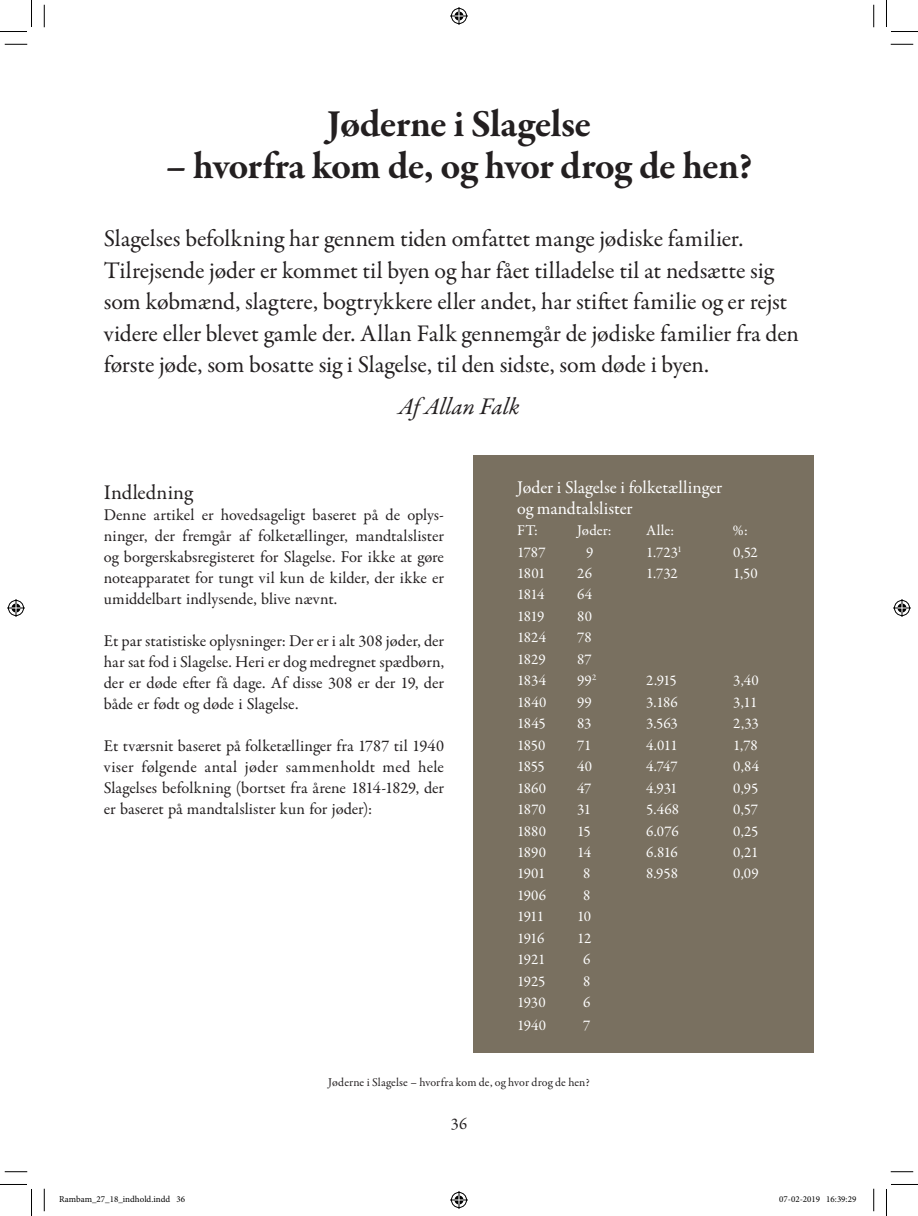
<style>
.page{position:relative;width:918px;height:1216px;background:#fff}
.page>*{position:absolute;margin:0;border:0;box-sizing:border-box;transform-origin:0 0}
.t1{font:700 39px "Garamond Premr Pro";letter-spacing:-.02em;color:#231f20}
.t2{font:24px/31.5px "Garamond Premr Pro";letter-spacing:-.005em;color:#231f20}
.t3{font:italic 24px "Garamond Premr Pro";color:#231f20}
.t4{font:21px "Garamond Premr Pro";letter-spacing:.005em;color:#231f20}
.t5{font:18px/21px "Garamond Premr Pro";letter-spacing:-.005em;color:#fff}
.t6{font:16.5px/21px "Garamond Premr Pro";letter-spacing:-.005em;color:#231f20;text-align:justify}
.t7{font:15px "Garamond Premr Pro";letter-spacing:-.01em;color:#fff}
.t8{font:12px "Garamond Premr Pro";letter-spacing:.005em;color:#231f20}
.t9{font:9px "Minion Pro";color:#000}
</style>
<div class="page">
<div style="left:473px;top:455px;width:341px;height:597px;background:#797060"></div>
<svg style="left:5px;top:44px;width:22px;height:1px"></svg>
<svg style="left:890px;top:44px;width:23px;height:1px"></svg>
<svg style="left:5px;top:1171px;width:22px;height:1px"></svg>
<svg style="left:890px;top:1171px;width:23px;height:1px"></svg>
<svg style="left:44px;top:5px;width:1px;height:22px"></svg>
<svg style="left:44px;top:1188px;width:1px;height:23px"></svg>
<svg style="left:873px;top:5px;width:1px;height:22px"></svg>
<svg style="left:873px;top:1188px;width:1px;height:23px"></svg>
<svg style="left:0;top:0;width:32px;height:32px"></svg>
<svg style="left:0;top:1184px;width:32px;height:31px"></svg>
<svg style="left:886px;top:0;width:32px;height:32px"></svg>
<svg style="left:886px;top:1184px;width:32px;height:31px"></svg>
<svg style="left:450px;top:7px;width:18px;height:18px"></svg>
<svg style="left:450px;top:1191px;width:18px;height:17px"></svg>
<svg style="left:7px;top:599px;width:18px;height:18px"></svg>
<svg style="left:893px;top:599px;width:18px;height:18px"></svg>
<h1 class="t1" style="left:327px;top:100px;width:266px">Jøderne i Slagelse</h1>
<h1 class="t1" style="left:165px;top:142px;width:588px">– hvorfra kom de, og hvor drog de hen?</h1>
<p class="t2" style="left:104px;top:223px;width:696px">Slagelses befolkning har gennem tiden omfattet mange jødiske familier.<br>Tilrejsende jøder er kommet til byen og har fået tilladelse til at nedsætte sig som købmænd, slagtere, bogtrykkere eller andet, har stiftet familie og er rejst videre eller blevet gamle der. Allan Falk gennemgår de jødiske familier fra den første jøde, som bosatte sig i Slagelse, til den sidste, som døde i byen.</p>
<h2 class="t3" style="left:398px;top:391px;width:123px">Af Allan Falk</h2>
<p class="t4" style="left:104px;top:479px;width:90px">Indledning</p>
<p class="t6" style="left:104px;top:504px;width:342px">Denne artikel er hovedsageligt baseret på de oplys&shy;ninger, der fremgår af folketællinger, mandtalslister og borgerskabsregisteret for Slagelse. For ikke at gøre noteapparatet for tungt vil kun de kilder, der ikke er umiddelbart indlysende, blive nævnt.</p>
<p class="t6" style="left:104px;top:630px;width:342px">Et par statistiske oplysninger: Der er i alt 308 jøder, der har sat fod i Slagelse. Heri er dog medregnet spædbørn, der er døde efter få dage. Af disse 308 er der 19, der både er født og døde i Slagelse.</p>
<p class="t6" style="left:104px;top:735px;width:342px">Et tværsnit baseret på folketællinger fra 1787 til 1940 viser følgende antal jøder sammenholdt med hele Slagelses befolkning (bortset fra årene 1814-1829, der er baseret på mandtalslister kun for jøder):</p>
<p class="t5" style="left:517px;top:477px;width:207px">Jøder i Slagelse i folketællinger og mandtalslister</p>
<p class="t7" style="left:517px;top:521px;width:22px">FT:</p>
<p class="t7" style="left:577px;top:521px;width:36px">Jøder:</p>
<p class="t7" style="left:646px;top:521px;width:30px">Alle:</p>
<p class="t7" style="left:733px;top:521px;width:16px">%:</p>
<p class="t7" style="left:517px;top:542px;width:30px">1787</p>
<p class="t7" style="left:586px;top:542px;width:9px">9</p>
<p class="t7" style="left:646px;top:542px;width:37px">1.723<sup>1</sup></p>
<p class="t7" style="left:733px;top:542px;width:26px">0,52</p>
<p class="t7" style="left:517px;top:564px;width:30px">1801</p>
<p class="t7" style="left:577px;top:564px;width:16px">26</p>
<p class="t7" style="left:646px;top:564px;width:33px">1.732</p>
<p class="t7" style="left:733px;top:564px;width:26px">1,50</p>
<p class="t7" style="left:517px;top:585px;width:29px">1814</p>
<p class="t7" style="left:577px;top:585px;width:17px">64</p>
<p class="t7" style="left:517px;top:607px;width:29px">1819</p>
<p class="t7" style="left:577px;top:607px;width:16px">80</p>
<p class="t7" style="left:517px;top:628px;width:30px">1824</p>
<p class="t7" style="left:577px;top:628px;width:16px">78</p>
<p class="t7" style="left:517px;top:650px;width:30px">1829</p>
<p class="t7" style="left:577px;top:650px;width:16px">87</p>
<p class="t7" style="left:517px;top:671px;width:30px">1834</p>
<p class="t7" style="left:577px;top:671px;width:21px">99<sup>2</sup></p>
<p class="t7" style="left:646px;top:671px;width:32px">2.915</p>
<p class="t7" style="left:733px;top:671px;width:27px">3,40</p>
<p class="t7" style="left:517px;top:693px;width:31px">1840</p>
<p class="t7" style="left:577px;top:693px;width:16px">99</p>
<p class="t7" style="left:646px;top:693px;width:33px">3.186</p>
<p class="t7" style="left:733px;top:693px;width:26px">3,11</p>
<p class="t7" style="left:517px;top:714px;width:30px">1845</p>
<p class="t7" style="left:577px;top:714px;width:16px">83</p>
<p class="t7" style="left:646px;top:714px;width:33px">3.563</p>
<p class="t7" style="left:733px;top:714px;width:27px">2,33</p>
<p class="t7" style="left:517px;top:736px;width:30px">1850</p>
<p class="t7" style="left:577px;top:736px;width:16px">71</p>
<p class="t7" style="left:646px;top:736px;width:33px">4.011</p>
<p class="t7" style="left:733px;top:736px;width:26px">1,78</p>
<p class="t7" style="left:517px;top:757px;width:29px">1855</p>
<p class="t7" style="left:577px;top:757px;width:17px">40</p>
<p class="t7" style="left:646px;top:757px;width:33px">4.747</p>
<p class="t7" style="left:733px;top:757px;width:27px">0,84</p>
<p class="t7" style="left:517px;top:778px;width:31px">1860</p>
<p class="t7" style="left:577px;top:778px;width:16px">47</p>
<p class="t7" style="left:646px;top:778px;width:33px">4.931</p>
<p class="t7" style="left:733px;top:778px;width:27px">0,95</p>
<p class="t7" style="left:517px;top:800px;width:30px">1870</p>
<p class="t7" style="left:577px;top:800px;width:15px">31</p>
<p class="t7" style="left:646px;top:800px;width:35px">5.468</p>
<p class="t7" style="left:733px;top:800px;width:26px">0,57</p>
<p class="t7" style="left:517px;top:821px;width:31px">1880</p>
<p class="t7" style="left:577px;top:821px;width:15px">15</p>
<p class="t7" style="left:646px;top:821px;width:34px">6.076</p>
<p class="t7" style="left:733px;top:821px;width:27px">0,25</p>
<p class="t7" style="left:517px;top:843px;width:30px">1890</p>
<p class="t7" style="left:577px;top:843px;width:15px">14</p>
<p class="t7" style="left:646px;top:843px;width:33px">6.816</p>
<p class="t7" style="left:733px;top:843px;width:27px">0,21</p>
<p class="t7" style="left:517px;top:864px;width:30px">1901</p>
<p class="t7" style="left:583px;top:864px;width:9px">8</p>
<p class="t7" style="left:646px;top:864px;width:34px">8.958</p>
<p class="t7" style="left:733px;top:864px;width:27px">0,09</p>
<p class="t7" style="left:517px;top:886px;width:31px">1906</p>
<p class="t7" style="left:583px;top:886px;width:9px">8</p>
<p class="t7" style="left:517px;top:907px;width:29px">1911</p>
<p class="t7" style="left:577px;top:907px;width:16px">10</p>
<p class="t7" style="left:517px;top:929px;width:29px">1916</p>
<p class="t7" style="left:577px;top:929px;width:16px">12</p>
<p class="t7" style="left:517px;top:950px;width:30px">1921</p>
<p class="t7" style="left:583px;top:950px;width:9px">6</p>
<p class="t7" style="left:517px;top:971px;width:30px">1925</p>
<p class="t7" style="left:583px;top:971px;width:9px">8</p>
<p class="t7" style="left:517px;top:993px;width:30px">1930</p>
<p class="t7" style="left:583px;top:993px;width:9px">6</p>
<p class="t7" style="left:517px;top:1015px;width:31px">1940</p>
<p class="t7" style="left:583px;top:1015px;width:9px">7</p>
<p class="t8" style="left:328px;top:1074px;width:263px">Jøderne i Slagelse – hvorfra kom de, og hvor drog de hen?</p>
<p class="t6" style="left:451px;top:1113px;width:18px">36</p>
<p class="t9" style="left:59px;top:1193px;width:127px">Rambam_27_18_indhold.indd 36</p>
<p class="t9" style="left:779px;top:1193px;width:79px">07-02-2019 16:39:29</p>
</div>
